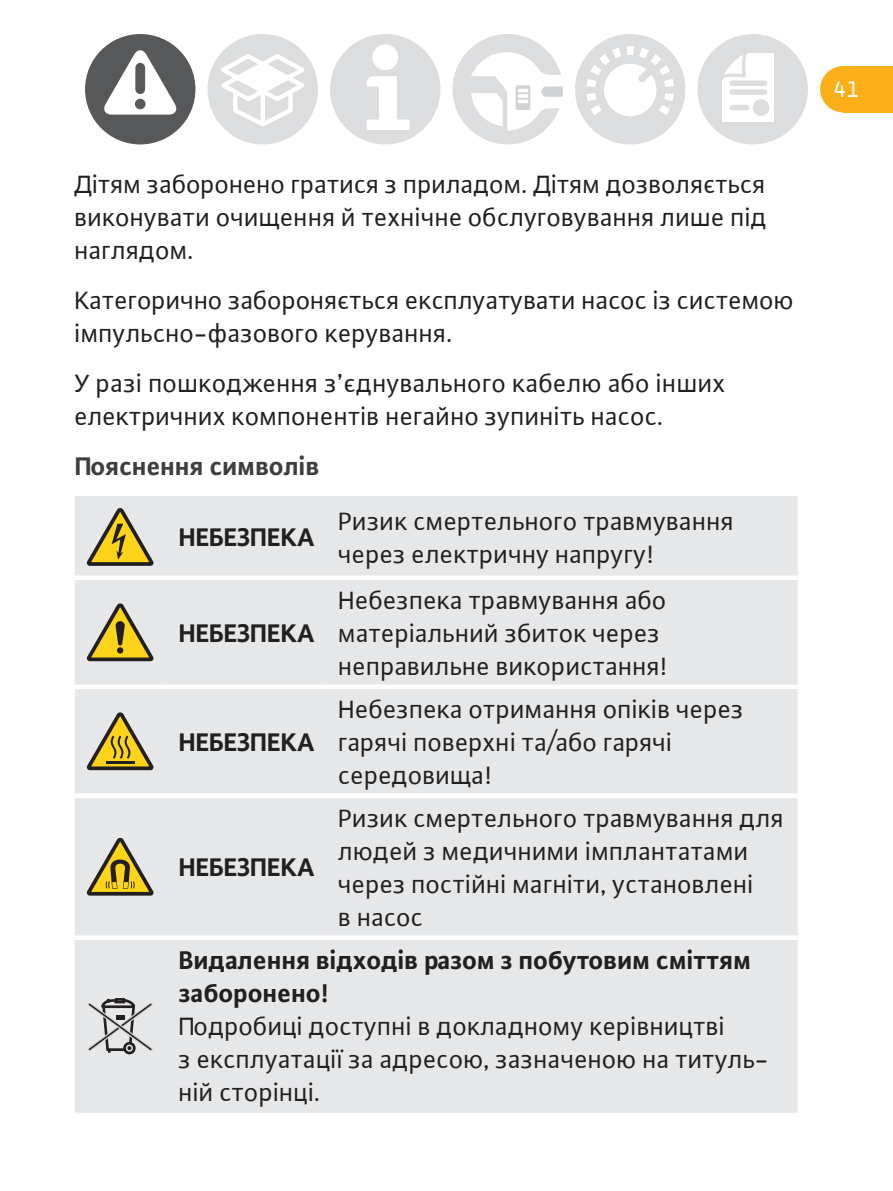
<style>
.page{position:relative;width:893px;height:1191px;background:#fff}
.page>*{position:absolute;margin:0;border:0;box-sizing:border-box;transform-origin:0 0}
.t1{font:27px/33px "WILO Plus Global";color:#231f20}
.t2{font:700 27px/33px "WILO Plus Global";color:#231f20}
.t3{font:700 27px "WILO Plus Global";color:#3e3e3f}
.t4{font:24px "WILO Plus Global";color:#fff}
</style>
<div class="page">
<div style="left:208px;top:34px;width:110px;height:110px;background:#dcdddf;border-radius:50%"></div>
<svg style="left:214px;top:51px;width:97px;height:78px"></svg>
<div style="left:330px;top:34px;width:110px;height:110px;background:#dcdddf;border-radius:50%"></div>
<div style="left:372px;top:44px;width:26px;height:26px;background:#fff;border-radius:50%"></div>
<svg style="left:367px;top:76px;width:42px;height:54px"></svg>
<svg style="left:453px;top:34px;width:110px;height:110px"></svg>
<div style="left:575px;top:34px;width:110px;height:110px;background:#dcdddf;border-radius:50%"></div>
<svg style="left:586px;top:46px;width:88px;height:70px"></svg>
<div style="left:697px;top:34px;width:111px;height:110px;background:#dcdddf;border-radius:50%"></div>
<div style="left:722px;top:53px;width:52px;height:68px;background:#fff"></div>
<svg style="left:717px;top:42px;width:31px;height:40px"></svg>
<div style="left:753px;top:99px;width:16px;height:17px;background:#dcdddf;border-radius:50%"></div>
<div style="left:732px;top:89px;width:33px;height:6px;background:#dcdddf"></div>
<div style="left:732px;top:80px;width:33px;height:6px;background:#dcdddf"></div>
<div style="left:732px;top:105px;width:15px;height:5px;background:#dcdddf"></div>
<div style="left:820px;top:66px;width:46px;height:46px;background:#faaf18;border-radius:50%"></div>
<div style="left:843px;top:66px;width:50px;height:46px;background:#faaf18"></div>
<div style="left:85px;top:34px;width:110px;height:110px;background:#57585a;border-radius:50%"></div>
<svg style="left:102px;top:49px;width:75px;height:66px"></svg>
<div style="left:135px;top:68px;width:10px;height:21px;background:#57585a"></div>
<div style="left:135px;top:99px;width:11px;height:10px;background:#57585a;border-radius:50%"></div>
<div style="left:75px;top:496px;width:723px;height:616px;background:#e6e7e9"></div>
<div style="left:75px;top:935px;width:92px;height:5px;background:#fff"></div>
<div style="left:167px;top:935px;width:160px;height:5px;background:#fff"></div>
<div style="left:327px;top:935px;width:471px;height:5px;background:#fff"></div>
<div style="left:75px;top:575px;width:92px;height:5px;background:#fff"></div>
<div style="left:167px;top:575px;width:160px;height:5px;background:#fff"></div>
<div style="left:327px;top:575px;width:471px;height:5px;background:#fff"></div>
<div style="left:75px;top:684px;width:92px;height:5px;background:#fff"></div>
<div style="left:167px;top:684px;width:160px;height:5px;background:#fff"></div>
<div style="left:327px;top:684px;width:471px;height:5px;background:#fff"></div>
<div style="left:75px;top:793px;width:92px;height:5px;background:#fff"></div>
<div style="left:167px;top:793px;width:160px;height:5px;background:#fff"></div>
<div style="left:327px;top:793px;width:471px;height:5px;background:#fff"></div>
<svg style="left:87px;top:508px;width:66px;height:58px;background:#c1b275"></svg>
<svg style="left:87px;top:603px;width:66px;height:58px;background:#c1b276"></svg>
<svg style="left:87px;top:712px;width:66px;height:58px;background:#c0b278"></svg>
<hr style="left:106px;top:760px;width:29px;height:3px;background:#231f20">
<svg style="left:87px;top:838px;width:66px;height:57px;background:#bcae75"></svg>
<svg style="left:87px;top:996px;width:66px;height:58px;background:#bcbcbd"></svg>
<p class="t1" style="left:75px;top:167px;width:694px;text-align:justify">Дітям заборонено гратися з приладом. Дітям дозволяється виконувати очищення й технічне обслуговування лише під наглядом.</p>
<p class="t1" style="left:75px;top:283px;width:721px">Категорично забороняється експлуатувати насос із системою імпульсно-фазового керування.</p>
<p class="t1" style="left:75px;top:366px;width:652px">У разі пошкодження з’єднувального кабелю або інших електричних компонентів негайно зупиніть насос.</p>
<p class="t3" style="left:75px;top:449px;width:246px">Пояснення символів</p>
<p class="t2" style="left:179px;top:520px;width:137px">НЕБЕЗПЕКА</p>
<p class="t2" style="left:179px;top:616px;width:137px">НЕБЕЗПЕКА</p>
<p class="t2" style="left:179px;top:725px;width:137px">НЕБЕЗПЕКА</p>
<p class="t1" style="left:339px;top:504px;width:397px">Ризик смертельного травмування через електричну напругу!</p>
<p class="t1" style="left:339px;top:583px;width:331px">Небезпека травмування або матеріальний збиток через неправильне використання!</p>
<p class="t1" style="left:339px;top:692px;width:407px">Небезпека отримання опіків через гарячі поверхні та/або гарячі середовища!</p>
<p class="t1" style="left:339px;top:801px;width:447px">Ризик смертельного травмування для людей з медичними імплантатами через постійні магніти, установлені<br>в насос</p>
<p class="t2" style="left:179px;top:943px;width:574px">Видалення відходів разом з побутовим сміттям заборонено!</p>
<p class="t1" style="left:179px;top:1009px;width:592px">Подробиці доступні в докладному керівництві<br>з експлуатації за адресою, зазначеною на титуль&shy;ній сторінці.</p>
<p class="t2" style="left:179px;top:850px;width:137px">НЕБЕЗПЕКА</p>
<p class="t4" style="left:834px;top:74px;width:27px">41</p>
</div>
